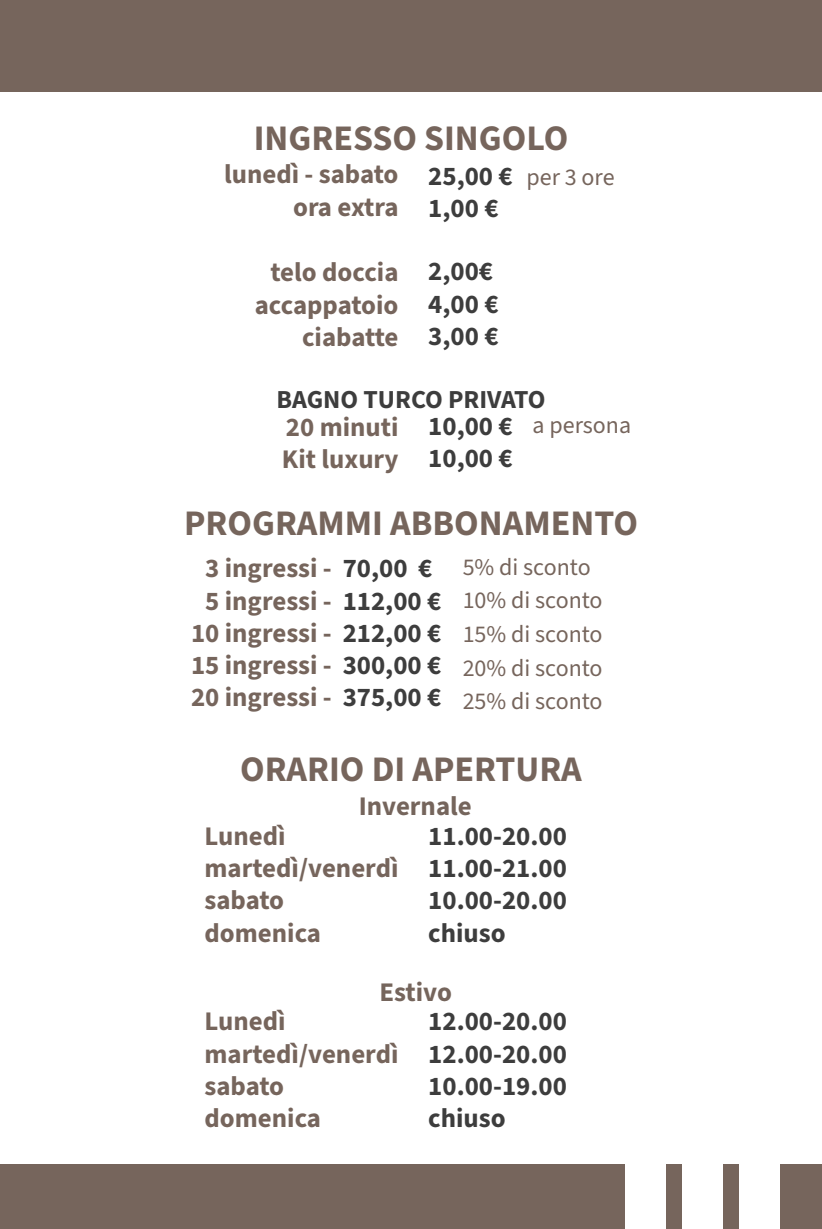
<style>
.page{position:relative;width:822px;height:1229px;background:#fff}
.page>*{position:absolute;margin:0;border:0;box-sizing:border-box;transform-origin:0 0}
.t1{font:700 36px "Source Sans 3";color:#76655c}
.t2{font:700 26.8px/32.4px "Source Sans 3";color:#76655c}
.t3{font:700 26.8px/32.4px "Source Sans 3";color:#3d3d3d}
.t4{font:700 26.8px "Source Sans 3";color:#75655c}
.t5{font:700 26px "Source Sans 3";color:#3d3d3d}
.t6{font:24px/33.6px "Source Sans 3";color:#76655c}
.s1{color:#3d3d3d}
</style>
<div class="page">
<div style="left:0;top:0;width:822px;height:92px;background:#76655c"></div>
<div style="left:0;top:1164px;width:822px;height:65px;background:#76655c"></div>
<div style="left:626px;top:1137px;width:40px;height:92px;background:#fff"></div>
<div style="left:682px;top:1137px;width:41px;height:92px;background:#fff"></div>
<div style="left:739px;top:1137px;width:40px;height:92px;background:#fff"></div>
<h1 class="t1" style="left:254px;top:115px;width:316px">INGRESSO SINGOLO</h1>
<p class="t2" style="left:224px;top:158px;width:176px;text-align:right">lunedì - sabato ora extra</p>
<p class="t2" style="left:255px;top:256px;width:145px;text-align:right">telo doccia accappatoio ciabatte</p>
<p class="t3" style="left:428px;top:159px;width:86px">25,00 €<br>1,00 €</p>
<p class="t6" style="left:526px;top:160px;width:90px">per 3 ore</p>
<p class="t3" style="left:428px;top:255px;width:72px">2,00€<br>4,00 €<br>3,00 €</p>
<p class="t5" style="left:276px;top:382px;width:270px">BAGNO TURCO PRIVATO</p>
<p class="t2" style="left:282px;top:411px;width:118px">20 minuti<br>Kit luxury</p>
<p class="t3" style="left:428px;top:410px;width:86px">10,00 €<br>10,00 €</p>
<p class="t6" style="left:532px;top:408px;width:100px">a persona</p>
<h1 class="t1" style="left:184px;top:499px;width:455px">PROGRAMMI ABBONAMENTO</h1>
<p class="t2" style="left:191px;top:552px;width:252px;text-align:center">3 ingressi - <span class="s1">70,00 €<br></span>5 ingressi - <span class="s1">112,00 €<br></span>10 ingressi - <span class="s1">212,00 €<br></span>15 ingressi - <span class="s1">300,00 €<br></span>20 ingressi - <span class="s1">375,00 €</span></p>
<p class="t6" style="left:463px;top:550px;width:141px">5% di sconto<br>10% di sconto<br>15% di sconto<br>20% di sconto<br>25% di sconto</p>
<h1 class="t1" style="left:240px;top:746px;width:343px">ORARIO DI APERTURA</h1>
<p class="t4" style="left:359px;top:789px;width:115px">Invernale</p>
<p class="t2" style="left:205px;top:819px;width:195px">Lunedì martedì/venerdì sabato domenica</p>
<p class="t3" style="left:428px;top:819px;width:140px;text-align:justify">11.00-20.00<br>11.00-21.00<br>10.00-20.00 chiuso</p>
<p class="t4" style="left:379px;top:974px;width:74px">Estivo</p>
<p class="t2" style="left:205px;top:1005px;width:195px">Lunedì martedì/venerdì sabato domenica</p>
<p class="t3" style="left:428px;top:1005px;width:140px;text-align:justify">12.00-20.00<br>12.00-20.00<br>10.00-19.00 chiuso</p>
</div>
